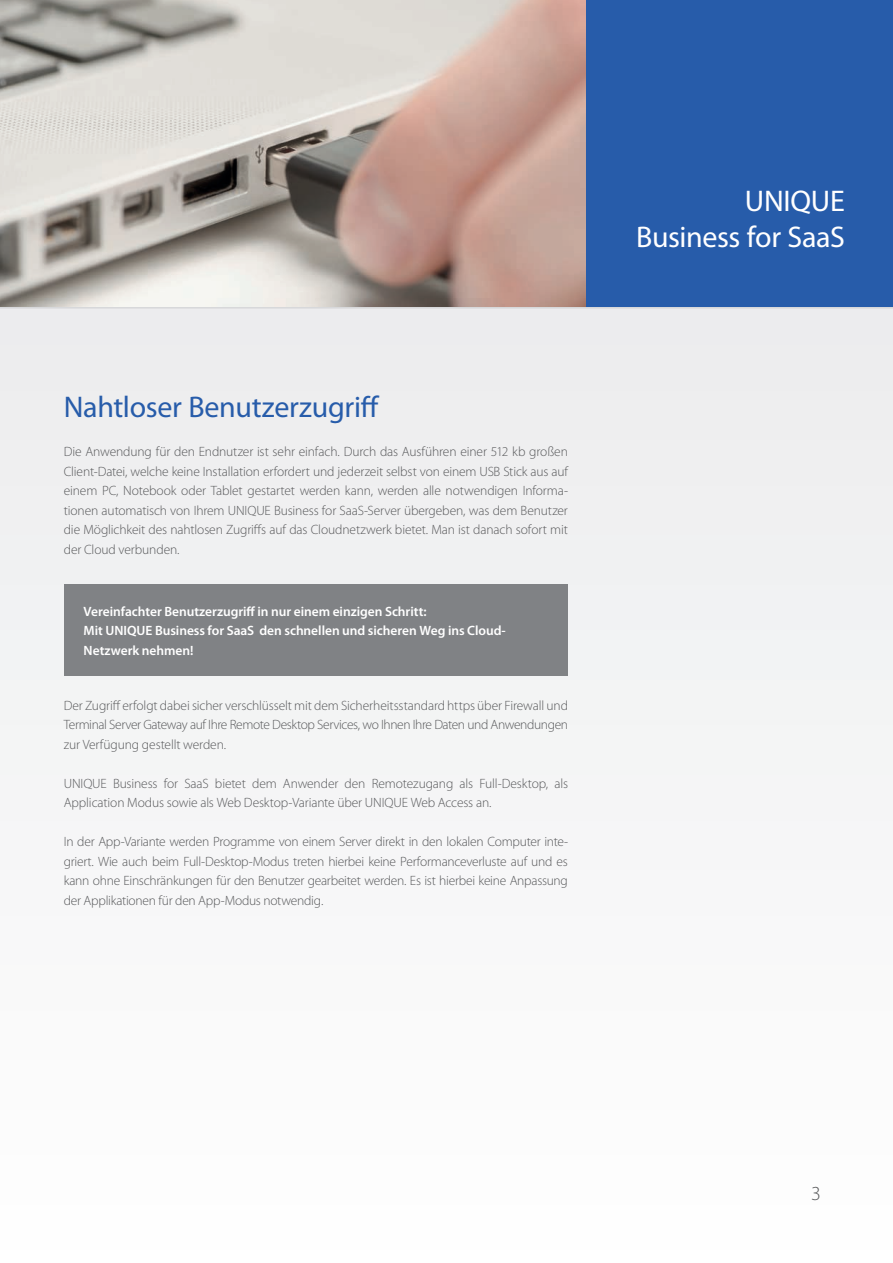
<style>
.page{position:relative;width:893px;height:1263px;background:#fff}
.page>*{position:absolute;margin:0;border:0;box-sizing:border-box;transform-origin:0 0}
.t1{font:30px "Myriad Pro";letter-spacing:-.01em;color:#275caa}
.t2{font:30px/36px "Myriad Pro";letter-spacing:-.01em;color:#fff;text-align:right}
.t3{font:300 19.95px "Myriad Pro";color:#57585a}
.t4{font:300 13.5px/19.5px "Myriad Pro";letter-spacing:-.01em;color:#57585a;text-align:justify}
.t5{font:600 13.5px/19.5px "Myriad Pro";letter-spacing:-.005em;color:#fff}
</style>
<div class="page">
<img style="left:1px;top:0;width:585px;height:307px">
<img style="left:0;top:0;width:1px;height:335px">
<div style="left:586px;top:0;width:307px;height:343px;background:#275caa"></div>
<div style="left:0;top:307px;width:893px;height:468px;background:#f0f0f1"></div>
<div style="left:64px;top:584px;width:504px;height:91px;background:#808285"></div>
<h1 class="t1" style="left:64px;top:389px;width:317px">Nahtloser Benutzerzugriff</h1>
<p class="t4" style="left:64px;top:442px;width:506px">Die Anwendung für den Endnutzer ist sehr einfach. Durch das Ausführen einer 512 kb großen Client-Datei, welche keine Installation erfordert und jederzeit selbst von einem USB Stick aus auf einem PC, Notebook oder Tablet gestartet werden kann, werden alle notwendigen Informa&shy;tionen automatisch von Ihrem UNIQUE Business for SaaS-Server übergeben, was dem Benutzer die Möglichkeit des nahtlosen Zugriffs auf das Cloudnetzwerk bietet. Man ist danach sofort mit der Cloud verbunden.</p>
<p class="t5" style="left:84px;top:601px;width:424px">Vereinfachter Benutzerzugriff in nur einem einzigen Schritt:<br>Mit UNIQUE Business for SaaS den schnellen und sicheren Weg ins Cloud-<br>Netzwerk nehmen!</p>
<p class="t4" style="left:64px;top:695px;width:506px">Der Zugriff erfolgt dabei sicher verschlüsselt mit dem Sicherheitsstandard https über Firewall und Terminal Server Gateway auf Ihre Remote Desktop Services, wo Ihnen Ihre Daten und Anwendungen zur Verfügung gestellt werden.</p>
<p class="t4" style="left:64px;top:773px;width:506px">UNIQUE Business for SaaS bietet dem Anwender den Remotezugang als Full-Desktop, als<br>Application Modus sowie als Web Desktop-Variante über UNIQUE Web Access an.</p>
<p class="t4" style="left:64px;top:832px;width:506px">In der App-Variante werden Programme von einem Server direkt in den lokalen Computer inte&shy;griert. Wie auch beim Full-Desktop-Modus treten hierbei keine Performanceverluste auf und es kann ohne Einschränkungen für den Benutzer gearbeitet werden. Es ist hierbei keine Anpassung der Applikationen für den App-Modus notwendig.</p>
<h1 class="t2" style="left:636px;top:183px;width:210px">UNIQUE<br>Business for SaaS</h1>
<h2 class="t3" style="left:811px;top:1181px;width:11px">3</h2>
</div>
